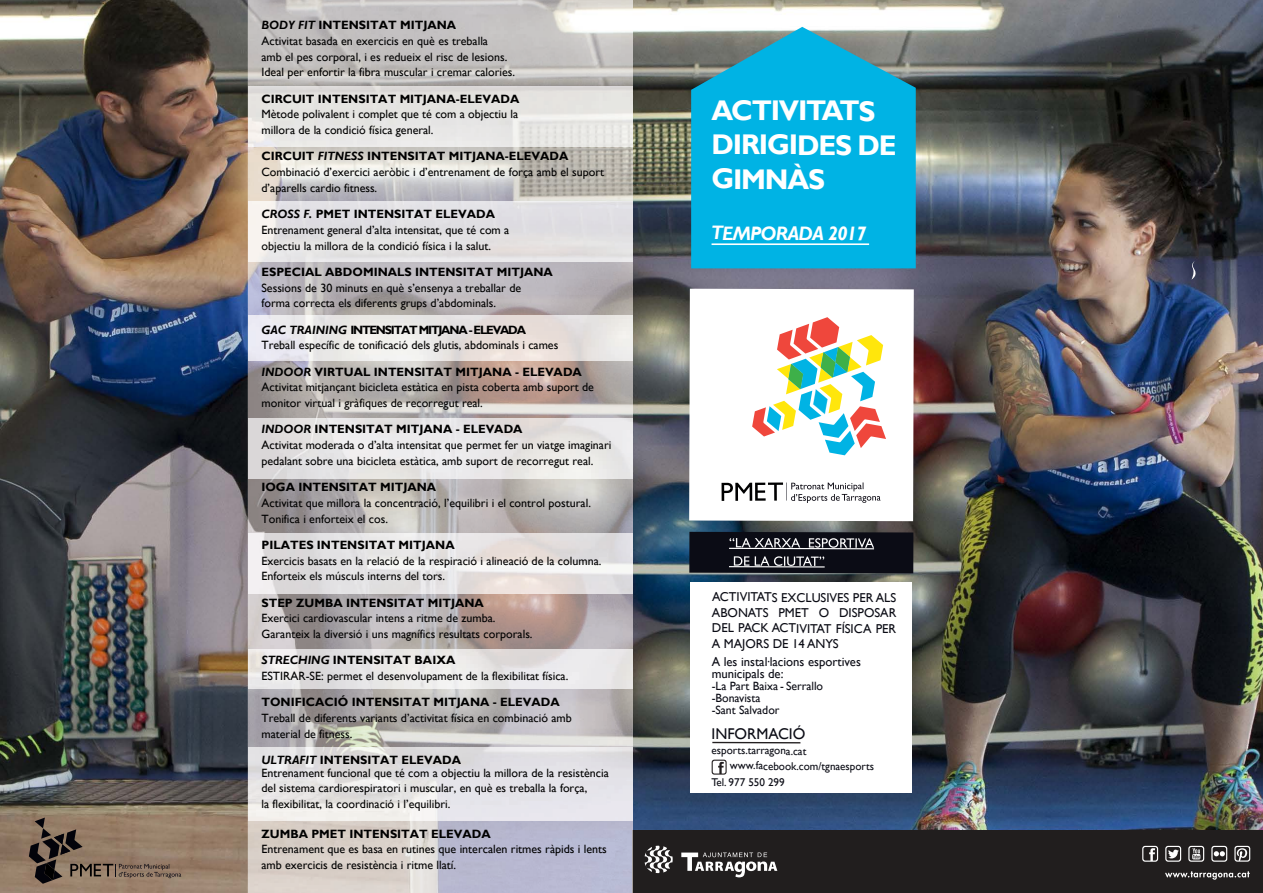
<style>
.page{position:relative;width:1263px;height:893px;background:#fff}
.page>*{position:absolute;margin:0;border:0;box-sizing:border-box;transform-origin:0 0}
.t1{font:700 28.5px/34.2px "Gill Sans";letter-spacing:-.045em;color:#fff}
.t2{font:italic 700 19.5px "Gill Sans";letter-spacing:-.045em;color:#fff}
.t3{font:15.6px "Gill Sans";letter-spacing:-.005em;color:#0b0c15}
.t4{font:12.9px/15.5px "Gill Sans";letter-spacing:-.005em;color:#0b0c15;text-align:justify}
.t5{font:12px/15.8px "Gill Sans";color:#000}
.t6{font:700 12px "Gill Sans";color:#000}
.t7{font:12px/12px "Gill Sans";letter-spacing:-.005em;color:#0b0c15}
.t8{font:11.25px/15.1px "Gill Sans";letter-spacing:-.005em;color:#0b0c15}
.s1{font-weight:700;font-style:italic}
.s2{font-weight:700}
</style>
<div class="page">
<img style="left:0;top:0;width:1263px;height:893px">
<svg style="left:691px;top:27px;width:225px;height:241px;background:#12aed8"></svg>
<svg style="left:29px;top:818px;width:152px;height:66px;background:#806c5b"></svg>
<div style="left:690px;top:582px;width:221px;height:211px;background:#fff"></div>
<svg style="left:1191px;top:261px;width:7px;height:19px"></svg>
<div style="left:632px;top:831px;width:631px;height:62px;background:#211e1e"></div>
<svg style="left:681px;top:852px;width:96px;height:25px"></svg>
<svg style="left:645px;top:846px;width:28px;height:27px"></svg>
<svg style="left:1165px;top:871px;width:85px;height:9px"></svg>
<svg style="left:1142px;top:846px;width:16px;height:16px"></svg>
<svg style="left:1188px;top:846px;width:16px;height:16px"></svg>
<svg style="left:1165px;top:846px;width:16px;height:16px"></svg>
<svg style="left:1211px;top:846px;width:16px;height:16px"></svg>
<svg style="left:1234px;top:846px;width:16px;height:16px"></svg>
<svg style="left:712px;top:760px;width:15px;height:15px"></svg>
<svg style="left:689px;top:532px;width:224px;height:41px;background:#22232b"></svg>
<div style="left:728px;top:566px;width:97px;height:1px;border:1px solid #fff"></div>
<svg style="left:689px;top:289px;width:225px;height:232px"></svg>
<svg style="left:721px;top:482px;width:160px;height:21px"></svg>
<svg style="left:752px;top:317px;width:134px;height:138px"></svg>
<hr style="left:712px;top:742px;width:88px;height:1px;background:#231f20">
<hr style="left:711px;top:243px;width:158px;height:2px;background:#fff">
<img style="left:248px;top:0;width:385px;height:420px">
<img style="left:248px;top:420px;width:47px;height:473px">
<img style="left:295px;top:479px;width:338px;height:414px">
<hr style="left:632px;top:831px;width:1px;height:62px;background:#a49e9c">
<img style="left:249px;top:86px;width:384px;height:60px">
<img style="left:249px;top:202px;width:384px;height:60px">
<img style="left:249px;top:316px;width:384px;height:45px">
<img style="left:249px;top:419px;width:384px;height:60px">
<img style="left:249px;top:534px;width:384px;height:60px">
<img style="left:249px;top:649px;width:384px;height:39px">
<img style="left:249px;top:747px;width:384px;height:73px">
<p class="t5" style="left:261px;top:17px;width:255px"><span class="s1">BODY FIT</span> <span class="s2">INTENSITAT MITJANA<br></span>Activitat basada en exercicis en què es treballa<br>amb el pes corporal, i es redueix el risc de lesions.<br>Ideal per enfortir la fibra muscular i cremar calories.</p>
<p class="t6" style="left:261px;top:91px;width:259px">CIRCUIT INTENSITAT MITJANA-ELEVADA</p>
<p class="t5" style="left:261px;top:107px;width:258px">Mètode polivalent i complet que té com a objectiu la millora de la condició física general.</p>
<p class="t5" style="left:261px;top:149px;width:344px"><span class="s2">CIRCUIT</span> <span class="s1">FITNESS</span> <span class="s2">INTENSITAT MITJANA-ELEVADA<br></span>Combinació d’exercici aeròbic i d’entrenament de força amb el suport d’aparells cardio fitness.</p>
<p class="t5" style="left:261px;top:206px;width:249px"><span class="s1">CROSS F.</span> <span class="s2">PMET INTENSITAT ELEVADA<br></span>Entrenament general d’alta intensitat, que té com a objectiu la millora de la condició física i la salut.</p>
<p class="t6" style="left:261px;top:264px;width:293px">ESPECIAL ABDOMINALS INTENSITAT MITJANA</p>
<p class="t5" style="left:261px;top:280px;width:261px">Sessions de 30 minuts en què s’ensenya a treballar de forma correcta els diferents grups d’abdominals.</p>
<p class="t5" style="left:261px;top:322px;width:298px"><span class="s1">GAC TRAINING</span> <span class="s2">INTENSITAT MITJANA - ELEVADA<br></span>Treball específic de tonificació dels glutis, abdominals i cames</p>
<p class="t5" style="left:261px;top:364px;width:334px"><span class="s1">INDOOR</span> <span class="s2">VIRTUAL INTENSITAT MITJANA - ELEVADA<br></span>Activitat mitjançant bicicleta estàtica en pista coberta amb suport de monitor virtual i gràfiques de recorregut real.</p>
<p class="t5" style="left:261px;top:422px;width:351px"><span class="s1">INDOOR</span> <span class="s2">INTENSITAT MITJANA - ELEVADA<br></span>Activitat moderada o d’alta intensitat que permet fer un viatge imaginari pedalant sobre una bicicleta estàtica, amb suport de recorregut real.</p>
<p class="t6" style="left:261px;top:480px;width:176px">IOGA INTENSITAT MITJANA</p>
<p class="t5" style="left:261px;top:495px;width:331px">Activitat que millora la concentració, l’equilibri i el control postural.<br>Tonifica i enforteix el cos.</p>
<p class="t6" style="left:261px;top:537px;width:195px">PILATES INTENSITAT MITJANA</p>
<p class="t5" style="left:261px;top:553px;width:341px">Exercicis basats en la relació de la respiració i alineació de la columna.<br>Enforteix els músculs interns del tors.</p>
<p class="t6" style="left:261px;top:595px;width:224px">STEP ZUMBA INTENSITAT MITJANA</p>
<p class="t5" style="left:261px;top:611px;width:273px">Exercici cardiovascular intens a ritme de zumba.<br>Garanteix la diversió i uns magnífics resultats corporals.</p>
<p class="t5" style="left:261px;top:653px;width:308px"><span class="s1">STRECHING</span> <span class="s2">INTENSITAT BAIXA<br></span>ESTIRAR-SE: permet el desenvolupament de la flexibilitat física.</p>
<p class="t6" style="left:261px;top:695px;width:300px">TONIFICACIÓ INTENSITAT MITJANA - ELEVADA</p>
<p class="t5" style="left:261px;top:710px;width:312px">Treball de diferents variants d’activitat física en combinació amb material de fitness.</p>
<p class="t5" style="left:261px;top:754px;width:349px;line-height:12.6px"><span class="s1">ULTRAFIT</span> <span class="s2">INTENSITAT ELEVADA<br></span>Entrenament funcional que té com a objectiu la millora de la resistència</p>
<p class="t5" style="left:261px;top:781px;width:327px">del sistema cardiorespiratori i muscular, en què es treballa la força, la flexibilitat, la coordinació i l’equilibri.</p>
<p class="t6" style="left:261px;top:826px;width:231px">ZUMBA PMET INTENSITAT ELEVADA</p>
<p class="t5" style="left:261px;top:842px;width:347px">Entrenament que es basa en rutines que intercalen ritmes ràpids i lents amb exercicis de resistència i ritme llatí.</p>
<h1 class="t1" style="left:711px;top:94px;width:187px">ACTIVITATS<br>DIRIGIDES DE<br>GIMNÀS</h1>
<h2 class="t2" style="left:711px;top:222px;width:157px">TEMPORADA 2017</h2>
<p class="t4" style="left:712px;top:590px;width:186px">ACTIVITATS EXCLUSIVES PER ALS ABONATS PMET O DISPOSAR DEL PACK ACTIVITAT FÍSICA PER A MAJORS DE 14 ANYS</p>
<p class="t4" style="left:712px;top:656px;width:151px;line-height:11.9px">A les instal·lacions esportives municipals de:</p>
<p class="t7" style="left:712px;top:680px;width:113px">-La Part Baixa - Serrallo -Bonavista<br>-Sant Salvador</p>
<h3 class="t3" style="left:711px;top:725px;width:95px">INFORMACIÓ</h3>
<p class="t8" style="left:730px;top:743px;width:146px;text-indent:-18px">esports.tarragona.cat www.facebook.com/tgnaesports</p>
<p class="t8" style="left:711px;top:775px;width:75px">Tel. 977 550 299</p>
</div>
